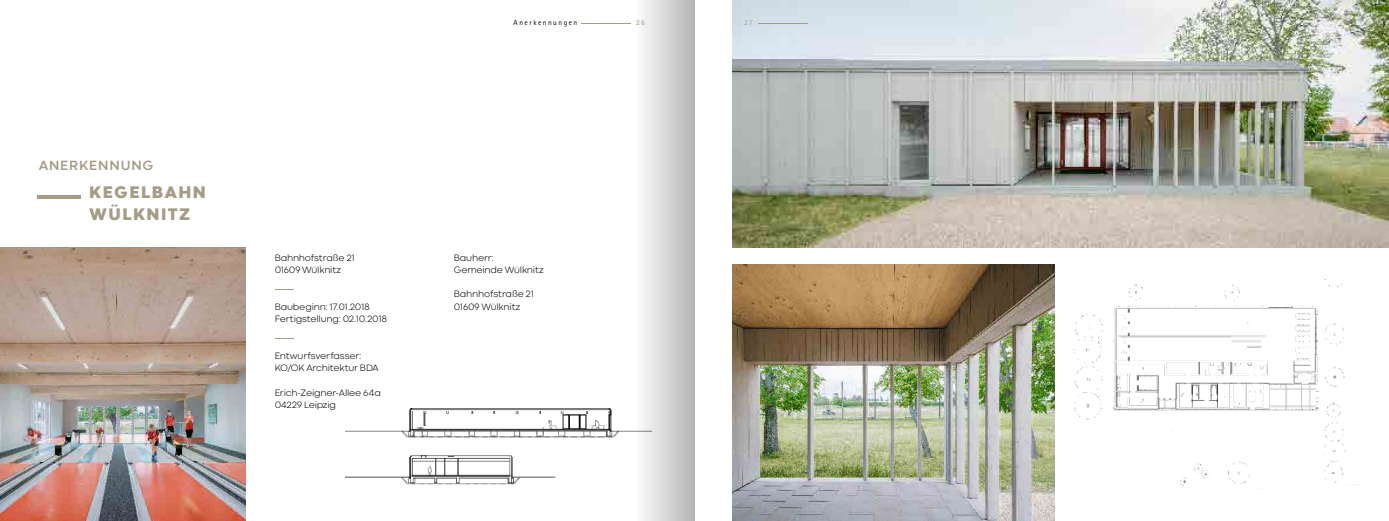
<style>
.page{position:relative;width:1389px;height:521px;background:#fff}
.page>*{position:absolute;margin:0;border:0;box-sizing:border-box;transform-origin:0 0}
.t1{font:800 17.5px/21.9px "Codec Cold";letter-spacing:.075em;color:#a59c88}
.t2{font:700 14px "Codec Cold";letter-spacing:.065em;color:#a59c88}
.t3{font:300 9.62px/12.2px "Codec Cold";letter-spacing:-.02em;color:#000}
.t4{font:7.44px "Rotis Sans Serif Pro";letter-spacing:.2em;color:#000}
.t5{font:7.44px "Rotis Sans Serif Pro";color:#a59c88}
</style>
<div class="page">
<hr style="left:581px;top:23px;width:50px;height:1px;background:#a59c88">
<img style="left:0;top:248px;width:246px;height:273px">
<hr style="left:37px;top:195px;width:44px;height:3px;background:#a59c88">
<svg style="left:275px;top:289px;width:18px;height:1px"></svg>
<svg style="left:275px;top:338px;width:18px;height:1px"></svg>
<img style="left:733px;top:0;width:656px;height:248px">
<img style="left:733px;top:264px;width:321px;height:257px">
<img style="left:1073px;top:279px;width:285px;height:207px">
<img style="left:345px;top:408px;width:239px;height:77px">
<hr style="left:758px;top:23px;width:49px;height:1px;background:#a59c88">
<svg style="left:584px;top:0;width:110px;height:521px"></svg>
<h2 class="t2" style="left:39px;top:157px;width:117px">ANERKENNUNG</h2>
<h1 class="t1" style="left:89px;top:181px;width:118px">KEGELBAHN<br>WÜLKNITZ</h1>
<p class="t4" style="left:514px;top:18px;width:65px">Anerkennungen</p>
<p class="t5" style="left:744px;top:18px;width:10px">27</p>
<p class="t5" style="left:636px;top:18px;width:10px">26</p>
<p class="t3" style="left:275px;top:251px;width:82px">Bahnhofstraße 21<br>01609 Wülknitz</p>
<p class="t3" style="left:275px;top:301px;width:114px">Baubeginn: 17.01.2018<br>Fertigstellung: 02.10.2018</p>
<p class="t3" style="left:275px;top:350px;width:106px">Entwurfsverfasser:<br>KO/OK Architektur BDA</p>
<p class="t3" style="left:275px;top:387px;width:108px">Erich-Zeigner-Allee 64a<br>04229 Leipzig</p>
<p class="t3" style="left:454px;top:251px;width:91px">Bauherr:<br>Gemeinde Wülknitz</p>
<p class="t3" style="left:454px;top:288px;width:82px">Bahnhofstraße 21<br>01609 Wülknitz</p>
</div>
